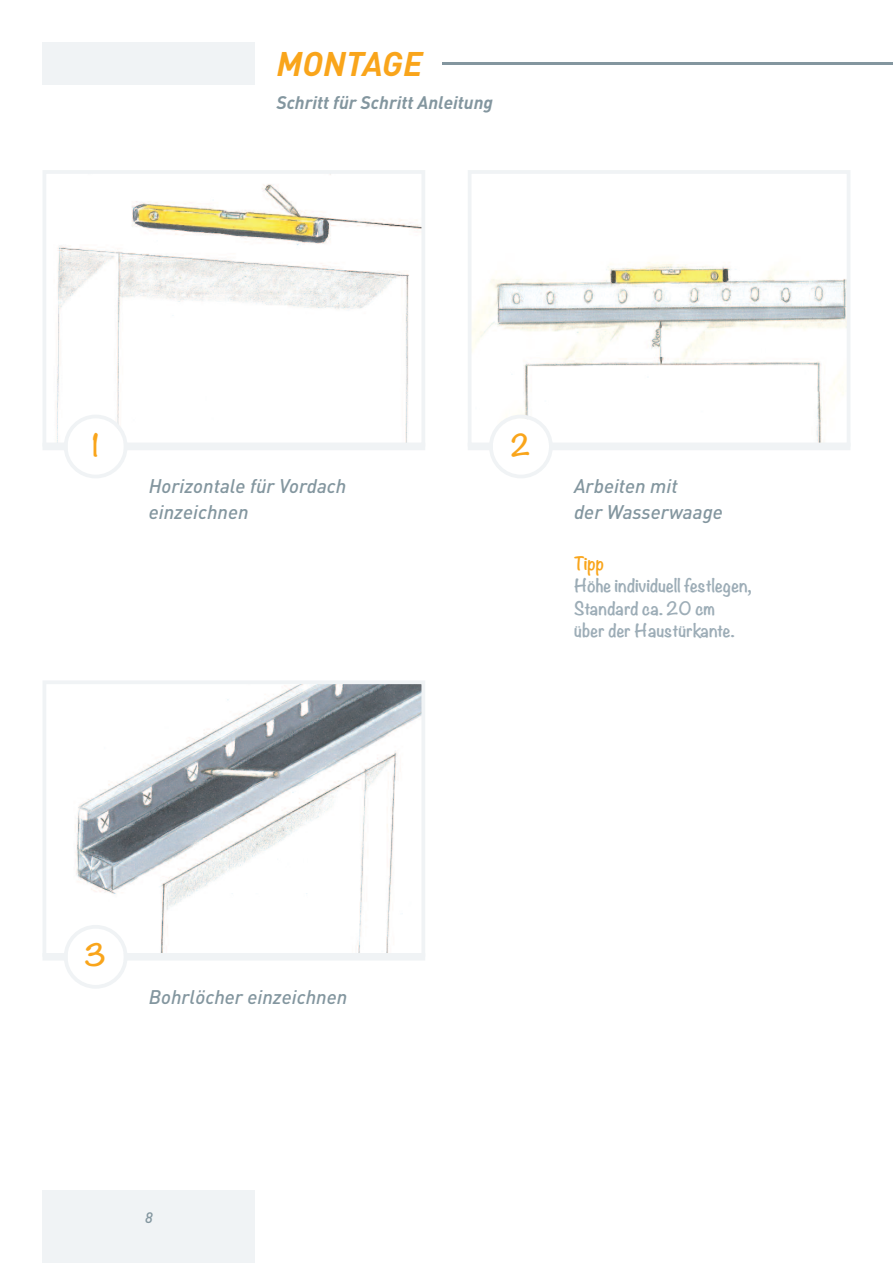
<style>
.page{position:relative;width:893px;height:1263px;background:#fff}
.page>*{position:absolute;margin:0;border:0;box-sizing:border-box;transform-origin:0 0}
.t1{font:italic 700 33.75px "DIN";color:#f9a51b}
.t2{font:700 27px "Noteworthy";color:#f9a51b}
.t3{font:italic 500 19.5px/25.5px "DIN";color:#83969f}
.t4{font:italic 700 18px "DIN";color:#83969f}
.t5{font:700 16.5px/22.5px "Noteworthy";color:#9dadb7}
.t6{font:700 16.5px "Noteworthy";color:#f9a51b}
.t7{font:italic 500 15px "DIN";color:#83969f}
</style>
<div class="page">
<div style="left:43px;top:1191px;width:212px;height:72px;background:#f0f3f5"></div>
<div style="left:43px;top:43px;width:212px;height:42px;background:#f0f3f5"></div>
<hr style="left:443px;top:63px;width:450px;height:2px;background:#83969f">
<img style="left:56px;top:184px;width:364px;height:257px">
<div style="left:43px;top:170px;width:382px;height:276px;border:4px solid #f0f3f5"></div>
<div style="left:43px;top:443px;width:382px;height:7px;background:#f0f3f5"></div>
<svg style="left:64px;top:415px;width:64px;height:63px"></svg>
<img style="left:75px;top:685px;width:345px;height:267px">
<div style="left:43px;top:680px;width:382px;height:277px;border:4px solid #f0f3f5"></div>
<div style="left:43px;top:953px;width:382px;height:7px;background:#f0f3f5"></div>
<svg style="left:64px;top:925px;width:64px;height:64px"></svg>
<img style="left:473px;top:262px;width:372px;height:179px">
<div style="left:468px;top:170px;width:382px;height:276px;border:4px solid #f0f3f5"></div>
<div style="left:468px;top:443px;width:382px;height:7px;background:#f0f3f5"></div>
<svg style="left:489px;top:415px;width:64px;height:63px"></svg>
<h1 class="t1" style="left:276px;top:44px;width:148px">MONTAGE</h1>
<p class="t4" style="left:276px;top:92px;width:218px">Schritt für Schritt Anleitung</p>
<h2 class="t2" style="left:91px;top:421px;width:10px">1</h2>
<p class="t3" style="left:149px;top:473px;width:199px">Horizontale für Vordach einzeichnen</p>
<h2 class="t2" style="left:85px;top:932px;width:24px">3</h2>
<p class="t3" style="left:149px;top:983px;width:200px">Bohrlöcher einzeichnen</p>
<p class="t7" style="left:145px;top:1209px;width:9px">8</p>
<h2 class="t2" style="left:511px;top:421px;width:22px">2</h2>
<p class="t3" style="left:574px;top:473px;width:150px">Arbeiten mit<br>der Wasserwaage</p>
<p class="t6" style="left:574px;top:549px;width:32px">Tipp</p>
<p class="t5" style="left:574px;top:573px;width:179px">Höhe individuell festlegen,<br>Standard ca. 20 cm<br>über der Haustürkante.</p>
</div>
